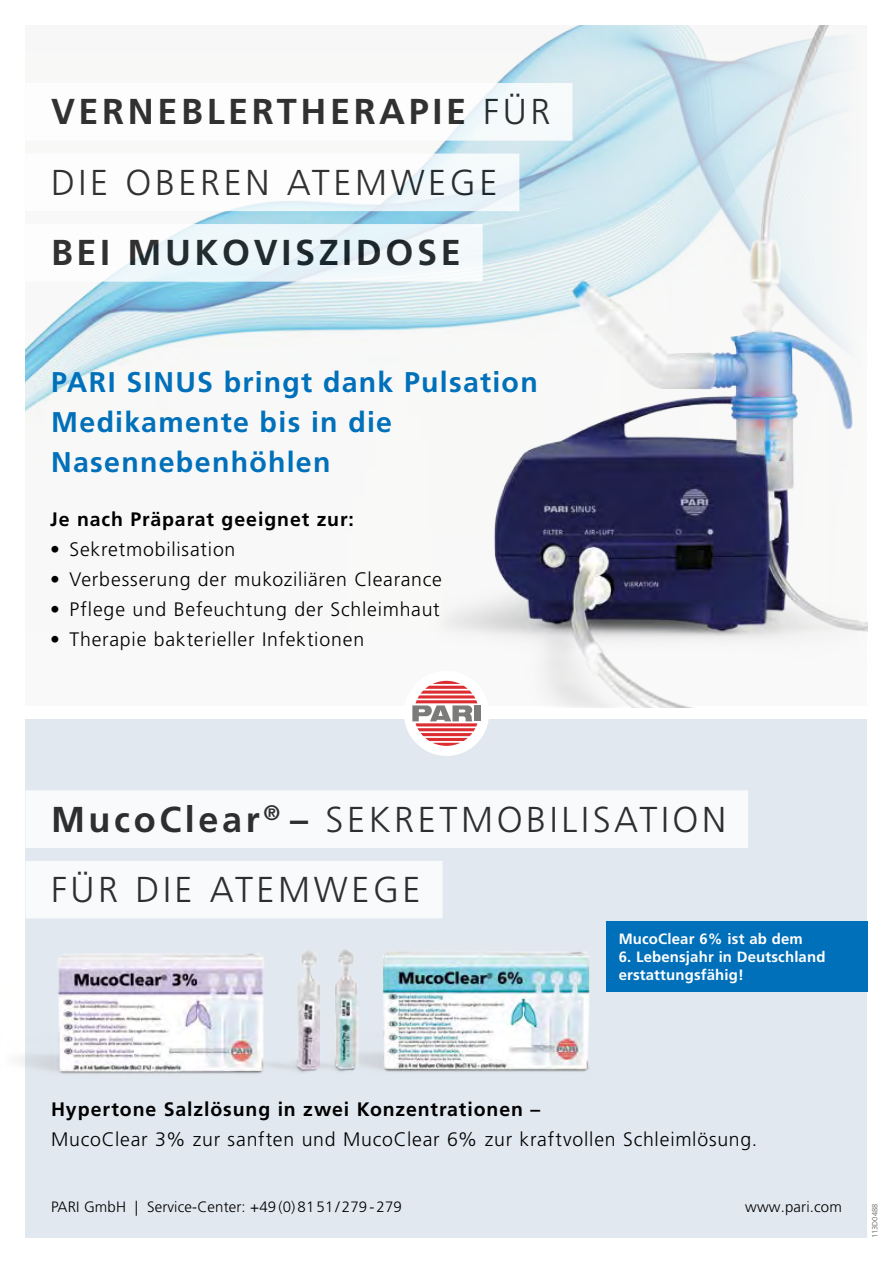
<style>
.page{position:relative;width:893px;height:1263px;background:#fff}
.page>*{position:absolute;margin:0;border:0;box-sizing:border-box;transform-origin:0 0}
.t1{font:300 36px/70.5px "Frutiger LT Pro";letter-spacing:.1em;color:#000}
.t2{font:700 36px "Frutiger LT Pro";letter-spacing:.1em;color:#000}
.t3{font:700 28.5px/39.9px "Frutiger LT Pro";letter-spacing:.045em;color:#0070ba}
.t4{font:300 19.5px "Frutiger LT Pro";letter-spacing:.04em;color:#000}
.t5{font:700 19.5px "Frutiger LT Pro";letter-spacing:.045em;color:#000}
.t6{font:300 15px "Frutiger LT Pro";letter-spacing:.01em;color:#000}
.t7{font:700 14.85px/18.1px "Frutiger LT Pro";letter-spacing:.01em;color:#fff}
.t8{font:300 7.5px "Frutiger LT Pro";color:#565656}
.s1{font-weight:700}
</style>
<div class="page">
<div style="left:26px;top:26px;width:841px;height:680px;background:#f8f8f8"></div>
<div style="left:26px;top:719px;width:841px;height:518px;background:#e1e8f0"></div>
<div style="left:404px;top:671px;width:85px;height:85px;background:#fff;border-radius:50%"></div>
<div style="left:474px;top:705px;width:7px;height:16px;background:#7b7b7a"></div>
<svg style="left:412px;top:690px;width:65px;height:56px"></svg>
<div style="left:606px;top:921px;width:261px;height:70px;background:#0070ba"></div>
<div style="left:26px;top:790px;width:722px;height:58px;background:#fff"></div>
<div style="left:26px;top:861px;width:417px;height:57px;background:#fff"></div>
<img style="left:26px;top:211px;width:399px;height:201px">
<div style="left:26px;top:83px;width:546px;height:58px;background:#fff"></div>
<div style="left:26px;top:154px;width:493px;height:57px;background:#fff"></div>
<div style="left:26px;top:224px;width:457px;height:58px;background:linear-gradient(to bottom,#f2f9fb,#eff7fa)"></div>
<img style="left:425px;top:26px;width:442px;height:681px">
<img style="left:344px;top:949px;width:246px;height:123px">
<img style="left:320px;top:950px;width:39px;height:122px">
<img style="left:268px;top:950px;width:52px;height:123px">
<img style="left:20px;top:942px;width:248px;height:136px">
<h1 class="t1" style="left:51px;top:77px;width:501px"><span class="s1">VERNEBLERTHERAPIE</span> FÜR<br>DIE OBEREN ATEMWEGE</h1>
<h1 class="t2" style="left:51px;top:232px;width:411px">BEI MUKOVISZIDOSE</h1>
<h2 class="t3" style="left:51px;top:363px;width:488px">PARI SINUS bringt dank Pulsation<br>Medikamente bis in die<br>Nasennebenhöhlen</h2>
<p class="t5" style="left:50px;top:508px;width:305px">Je nach Präparat geeignet zur:</p>
<p class="t4" style="left:50px;top:538px;width:187px"><span class="s1">•</span> Sekretmobilisation</p>
<p class="t4" style="left:50px;top:568px;width:393px"><span class="s1">•</span> Verbesserung der mukoziliären Clearance</p>
<p class="t4" style="left:50px;top:598px;width:391px"><span class="s1">•</span> Pflege und Befeuchtung der Schleimhaut</p>
<p class="t4" style="left:50px;top:628px;width:316px"><span class="s1">•</span> Therapie bakterieller Infektionen</p>
<h1 class="t1" style="left:51px;top:784px;width:677px"><span class="s1">MucoClear</span><sup>®</sup> <span class="s1">–</span> SEKRETMOBILISATION<br>FÜR DIE ATEMWEGE</h1>
<p class="t7" style="left:619px;top:929px;width:186px">MucoClear 6% ist ab dem</p>
<p class="t7" style="left:619px;top:947px;width:208px">6. Lebensjahr in Deutschland erstattungsfähig!</p>
<p class="t5" style="left:51px;top:1098px;width:491px">Hypertone Salzlösung in zwei Konzentrationen –</p>
<p class="t4" style="left:51px;top:1128px;width:708px">MucoClear 3% zur sanften und MucoClear 6% zur kraftvollen Schleimlösung.</p>
<p class="t6" style="left:51px;top:1198px;width:352px">PARI GmbH | Service-Center: +49 (0) 81 51 / 279 - 279</p>
<p class="t6" style="left:745px;top:1198px;width:98px">www.pari.com</p>
<p class="t8" style="left:870px;top:1238px;width:36px;rotate:-90deg">113D0488</p>
</div>
